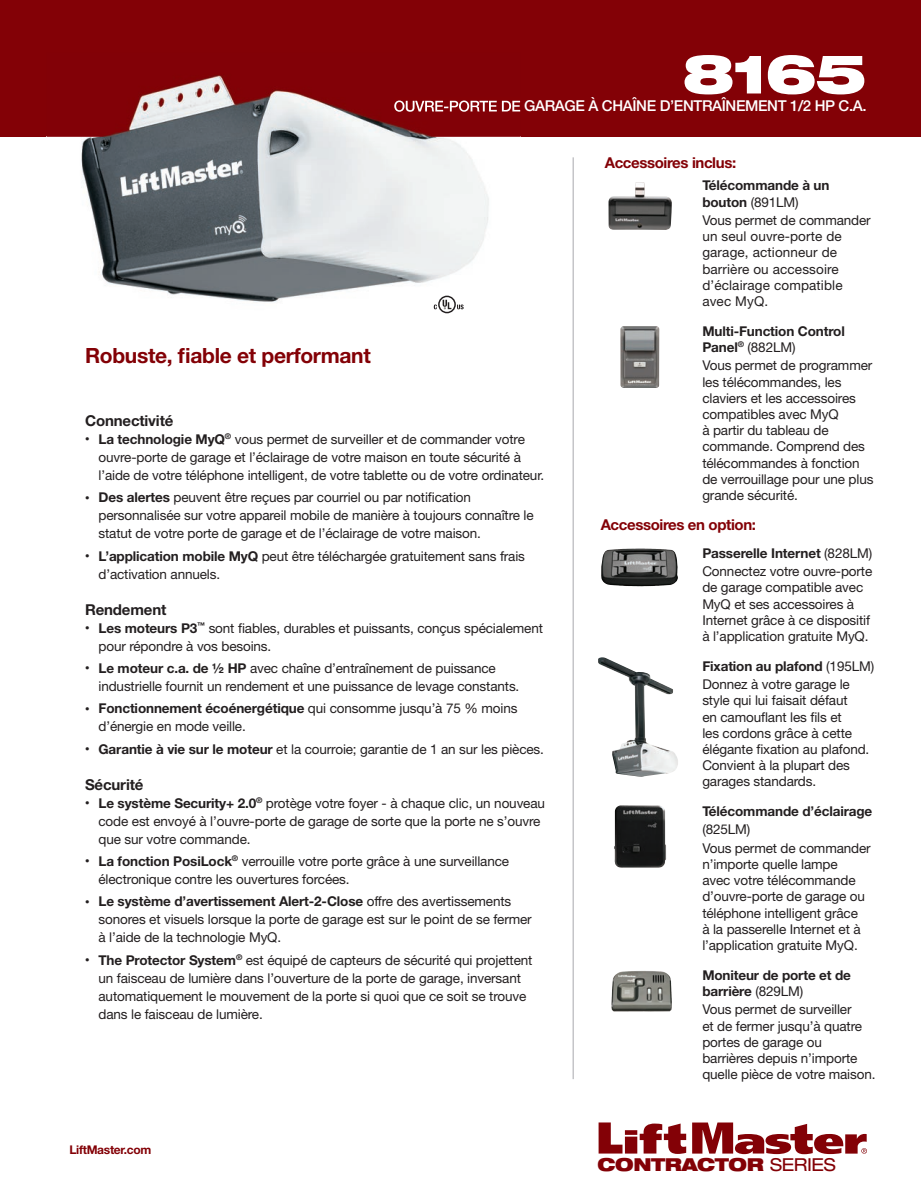
<style>
.page{position:relative;width:921px;height:1196px;background:#fff}
.page>*{position:absolute;margin:0;border:0;box-sizing:border-box;transform-origin:0 0}
.t1{font:900 expanded 54px "Helvetica Neue LT Std";color:#fff}
.t2{font:700 21px "Helvetica Neue LT Std";letter-spacing:-.015em;color:#830106}
.t3{font:900 expanded 17.85px "Helvetica Neue LT Std";letter-spacing:-.025em;color:#830106}
.t4{font:500 15px "Helvetica Neue LT Std";letter-spacing:-.025em;color:#fff}
.t5{font:700 15px "Helvetica Neue LT Std";letter-spacing:-.025em;color:#830106}
.t6{font:700 15px "Helvetica Neue LT Std";letter-spacing:-.01em;color:#231f20}
.t7{font:13.5px/16.2px "Helvetica Neue LT Std";letter-spacing:-.01em;color:#231f20}
.t8{font:700 13.5px/16.2px "Helvetica Neue LT Std";letter-spacing:-.01em;color:#231f20}
.t9{font:13.5px/16.2px "Helvetica Neue LT Std";letter-spacing:.01em;color:#231f20}
.t10{font:700 12px "Helvetica Neue LT Std";letter-spacing:-.025em;color:#830106}
.s1{font-size:9px}
.s2{font-weight:700}
.s3{font-weight:400}
</style>
<div class="page">
<hr style="left:572px;top:157px;width:1px;height:922px;background:#a8a9ad">
<img style="left:608px;top:182px;width:63px;height:48px">
<img style="left:620px;top:326px;width:39px;height:62px">
<svg style="left:598px;top:1122px;width:87px;height:32px"></svg>
<svg style="left:692px;top:1122px;width:174px;height:32px"></svg>
<img style="left:601px;top:548px;width:76px;height:38px">
<img style="left:611px;top:971px;width:60px;height:40px">
<img style="left:614px;top:805px;width:52px;height:62px">
<img style="left:598px;top:657px;width:80px;height:120px">
<div style="left:0;top:0;width:920px;height:137px;background:#830106"></div>
<img style="left:46px;top:75px;width:474px;height:239px">
<img style="left:394px;top:98px;width:126px;height:14px">
<svg style="left:433px;top:296px;width:30px;height:17px"></svg>
<h1 class="t1" style="left:682px;top:39px;width:186px">8165</h1>
<p class="t4" style="left:393px;top:97px;width:474px">OUVRE-PORTE DE GARAGE À CHAÎNE D’ENTRAÎNEMENT 1/2 HP C.A.</p>
<h2 class="t2" style="left:85px;top:343px;width:287px">Robuste, fiable et performant</h2>
<p class="t6" style="left:85px;top:411px;width:90px">Connectivité</p>
<p class="t7" style="left:98px;top:430px;width:447px;line-height:18px;text-indent:-14px"><span class="s1">•</span> <span class="s2">La technologie MyQ</span><sup>®</sup> vous permet de surveiller et de commander votre ouvre-porte de garage et l’éclairage de votre maison en toute sécurité à l’aide de votre téléphone intelligent, de votre tablette ou de votre ordinateur.</p>
<p class="t7" style="left:98px;top:488px;width:436px;line-height:18px;text-indent:-14px"><span class="s1">•</span> <span class="s2">Des alertes</span> peuvent être reçues par courriel ou par notification personnalisée sur votre appareil mobile de manière à toujours connaître le statut de votre porte de garage et de l’éclairage de votre maison.</p>
<p class="t7" style="left:98px;top:546px;width:428px;line-height:18px;text-indent:-13px"><span class="s1">•</span> <span class="s2">L’application mobile MyQ</span> peut être téléchargée gratuitement sans frais d’activation annuels.</p>
<p class="t6" style="left:85px;top:600px;width:83px">Rendement</p>
<p class="t7" style="left:98px;top:618px;width:446px;line-height:18px;text-indent:-14px"><span class="s1">•</span> <span class="s2">Les moteurs P3</span><sup>™</sup> sont fiables, durables et puissants, conçus spécialement pour répondre à vos besoins.</p>
<p class="t7" style="left:98px;top:659px;width:422px;line-height:18px;text-indent:-14px"><span class="s1">•</span> <span class="s2">Le moteur c.a. de ½ HP</span> avec chaîne d’entraînement de puissance industrielle fournit un rendement et une puissance de levage constants.</p>
<p class="t7" style="left:98px;top:699px;width:420px;line-height:18px;text-indent:-14px"><span class="s1">•</span> <span class="s2">Fonctionnement écoénergétique</span> qui consomme jusqu’à 75 % moins d’énergie en mode veille.</p>
<p class="t7" style="left:85px;top:740px;width:460px"><span class="s1">•</span> <span class="s2">Garantie à vie sur le moteur</span> et la courroie; garantie de 1 an sur les pièces.</p>
<p class="t6" style="left:85px;top:775px;width:60px">Sécurité</p>
<p class="t7" style="left:98px;top:793px;width:448px;line-height:18px;text-indent:-14px"><span class="s1">•</span> <span class="s2">Le système Security+ 2.0</span><sup>®</sup> protège votre foyer - à chaque clic, un nouveau code est envoyé à l’ouvre-porte de garage de sorte que la porte ne s’ouvre que sur votre commande.</p>
<p class="t7" style="left:98px;top:852px;width:412px;line-height:18px;text-indent:-14px"><span class="s1">•</span> <span class="s2">La fonction PosiLock</span><sup>®</sup> verrouille votre porte grâce à une surveillance électronique contre les ouvertures forcées.</p>
<p class="t7" style="left:98px;top:892px;width:434px;line-height:18px;text-indent:-14px"><span class="s1">•</span> <span class="s2">Le système d’avertissement Alert-2-Close</span> offre des avertissements sonores et visuels lorsque la porte de garage est sur le point de se fermer à l’aide de la technologie MyQ.</p>
<p class="t7" style="left:98px;top:950px;width:435px;line-height:18px;text-indent:-14px"><span class="s1">•</span> <span class="s2">The Protector System</span><sup>®</sup> est équipé de capteurs de sécurité qui projettent un faisceau de lumière dans l’ouverture de la porte de garage, inversant automatiquement le mouvement de la porte si quoi que ce soit se trouve dans le faisceau de lumière.</p>
<p class="t10" style="left:69px;top:1141px;width:83px">LiftMaster.com</p>
<p class="t5" style="left:604px;top:153px;width:133px">Accessoires inclus:</p>
<p class="t8" style="left:702px;top:177px;width:129px">Télécommande à un bouton <span class="s3">(891LM)</span></p>
<p class="t9" style="left:702px;top:212px;width:170px">Vous permet de commander un seul ouvre-porte de garage, actionneur de barrière ou accessoire d’éclairage compatible avec MyQ.</p>
<p class="t8" style="left:702px;top:322px;width:144px">Multi-Function Control<br>Panel<sup>®</sup> <span class="s3">(882LM)</span></p>
<p class="t7" style="left:702px;top:357px;width:173px">Vous permet de programmer les télécommandes, les claviers et les accessoires compatibles avec MyQ<br>à partir du tableau de commande. Comprend des télécommandes à fonction de verrouillage pour une plus grande sécurité.</p>
<p class="t5" style="left:600px;top:515px;width:157px">Accessoires en option:</p>
<p class="t7" style="left:702px;top:544px;width:171px;line-height:18.3px"><span class="s2">Passerelle Internet</span> (828LM)<br>Connectez votre ouvre-porte</p>
<p class="t7" style="left:702px;top:579px;width:169px">de garage compatible avec<br>MyQ et ses accessoires à<br>Internet grâce à ce dispositif à l’application gratuite MyQ.</p>
<p class="t7" style="left:702px;top:656px;width:173px;line-height:18.3px"><span class="s2">Fixation au plafond</span> (195LM)<br>Donnez à votre garage le</p>
<p class="t7" style="left:702px;top:692px;width:168px">style qui lui faisait défaut<br>en camouflant les fils et<br>les cordons grâce à cette élégante fixation au plafond.<br>Convient à la plupart des garages standards.</p>
<p class="t8" style="left:702px;top:803px;width:171px">Télécommande d’éclairage</p>
<p class="t7" style="left:702px;top:820px;width:170px;line-height:18.3px">(825LM)<br>Vous permet de commander</p>
<p class="t7" style="left:702px;top:856px;width:164px">n’importe quelle lampe avec votre télécommande d’ouvre-porte de garage ou téléphone intelligent grâce à la passerelle Internet et à l’application gratuite MyQ.</p>
<p class="t8" style="left:702px;top:966px;width:150px">Moniteur de porte et de barrière <span class="s3">(829LM)</span></p>
<p class="t7" style="left:702px;top:1001px;width:175px">Vous permet de surveiller<br>et de fermer jusqu’à quatre portes de garage ou barrières depuis n’importe quelle pièce de votre maison.</p>
<h3 class="t3" style="left:597px;top:1153px;width:239px">CONTRACTOR <span class="s3">SERIES</span></h3>
</div>
